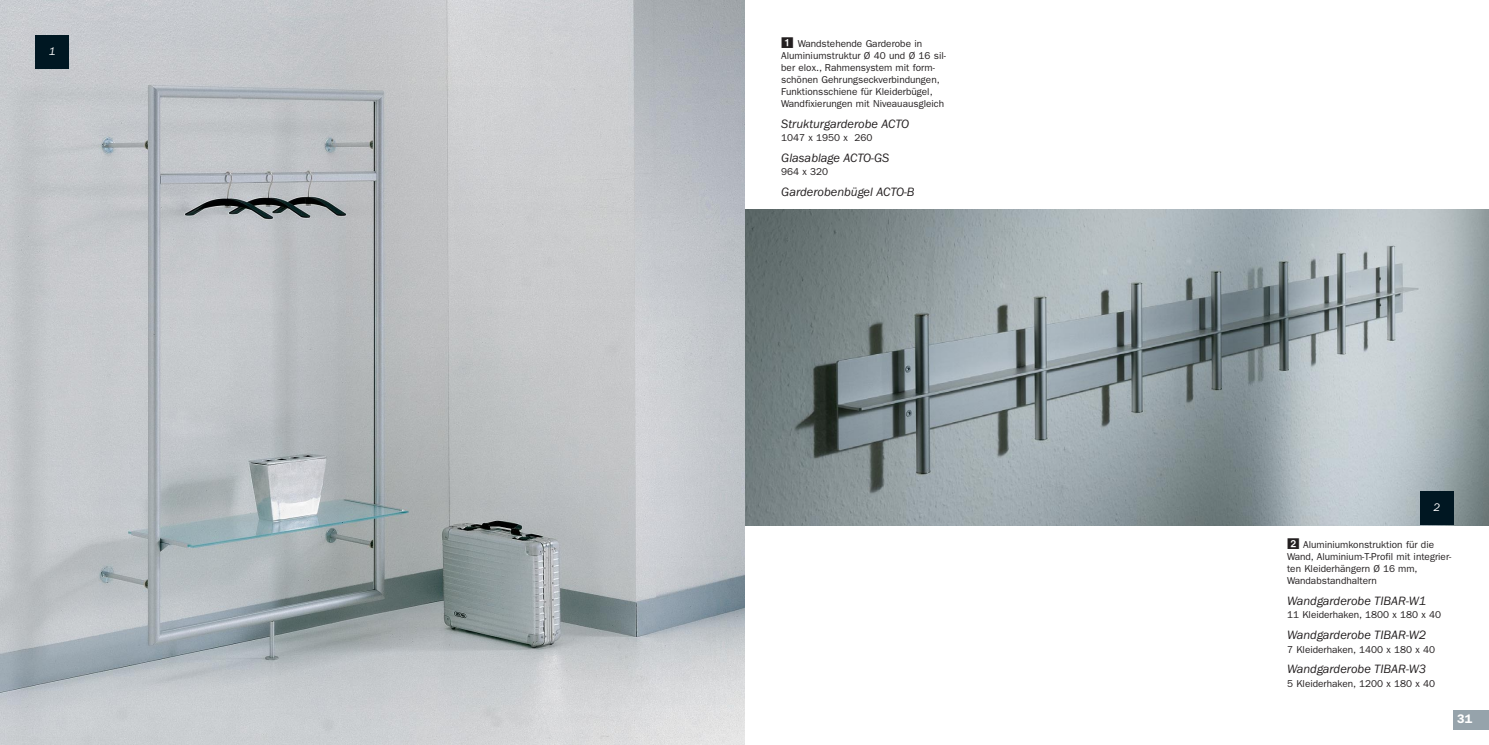
<style>
.page{position:relative;width:1489px;height:745px;background:#fff}
.page>*{position:absolute;margin:0;border:0;box-sizing:border-box;transform-origin:0 0}
.t1{font:italic 12.5px "Franklin Gothic LT";color:#231f20}
.t2{font:600 12.5px "Franklin Gothic LT";color:#fff}
.t3{font:italic 11.25px "Franklin Gothic LT";color:#fff}
.t4{font:10px/12px "Franklin Gothic LT";color:#231f20}
.s1{font-family:"Bundesbahn Pi One";font-size:12.5px}
</style>
<div class="page">
<div style="left:1453px;top:709px;width:35px;height:20px;background:#96a3ab"></div>
<img style="left:744px;top:209px;width:744px;height:315px">
<div style="left:1420px;top:491px;width:33px;height:33px;background:#001722"></div>
<img style="left:0;top:0;width:744px;height:744px">
<div style="left:35px;top:35px;width:34px;height:34px;background:#001722"></div>
<p class="t3" style="left:49px;top:47px;width:8px">1</p>
<p class="t4" style="left:781px;top:38px;width:166px"><span class="s1">-</span> Wandstehende Garderobe in Aluminiumstruktur Ø 40 und Ø 16 sil&shy;ber elox., Rahmensystem mit form&shy;schönen Gehrungseckverbindungen, Funktionsschiene für Kleiderbügel, Wandfixierungen mit Niveau ausgleich</p>
<p class="t1" style="left:781px;top:119px;width:129px">Strukturgarderobe ACTO</p>
<p class="t4" style="left:781px;top:132px;width:93px">1047 x 1950 x 260</p>
<p class="t1" style="left:781px;top:153px;width:110px">Glasablage ACTO-GS</p>
<p class="t4" style="left:781px;top:166px;width:49px">964 x 320</p>
<p class="t1" style="left:781px;top:187px;width:135px">Garderobenbügel ACTO-B</p>
<p class="t3" style="left:1433px;top:503px;width:8px">2</p>
<p class="t4" style="left:1286px;top:539px;width:166px;text-indent:16px">Aluminiumkonstruktion für die<br>Wand, Aluminium-T-Profil mit integrier&shy;ten Kleiderhängern Ø 16 mm,<br>Wandabstandhaltern</p>
<p class="t1" style="left:1286px;top:596px;width:141px">Wandgarderobe TIBAR-W1</p>
<p class="t4" style="left:1286px;top:609px;width:155px">11 Kleiderhaken, 1800 x 180 x 40</p>
<p class="t1" style="left:1286px;top:630px;width:141px">Wandgarderobe TIBAR-W2</p>
<p class="t4" style="left:1286px;top:643px;width:149px">7 Kleiderhaken, 1400 x 180 x 40</p>
<p class="t1" style="left:1286px;top:664px;width:141px">Wandgarderobe TIBAR-W3</p>
<p class="t4" style="left:1286px;top:677px;width:149px">5 Kleiderhaken, 1200 x 180 x 40</p>
<p class="t2" style="left:1456px;top:713px;width:17px">31</p>
</div>
